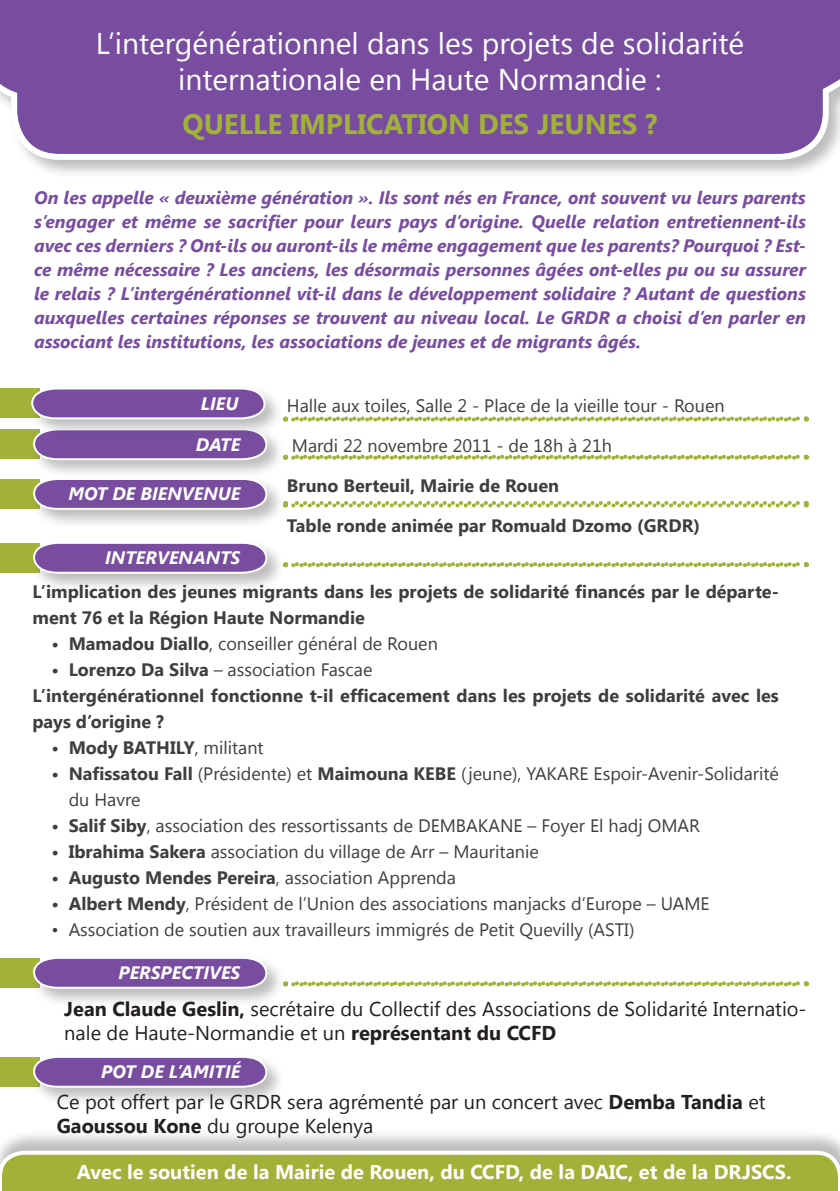
<style>
.page{position:relative;width:840px;height:1191px;background:#fff}
.page>*{position:absolute;margin:0;border:0;box-sizing:border-box;transform-origin:0 0}
.t1{font:30px "Segoe UI";color:#fff}
.t2{font:700 28px "Segoe UI";color:#a2b138}
.t3{font:20px/24px "Segoe UI";color:#231f20}
.t4{font:700 20px "Segoe UI";color:#fff}
.t5{font:italic 700 18px/24px "Segoe UI";color:#784d9f;text-align:justify}
.t6{font:18px/26px "Segoe UI";color:#3e3e3f}
.t7{font:700 18px/26px "Segoe UI";color:#3e3e3f}
.t8{font:italic 700 18px "Segoe UI";color:#fff}
.s1{font-weight:700}
.s2{font-weight:400}
</style>
<div class="page">
<svg style="left:293px;top:416px;width:514px;height:5px"></svg>
<svg style="left:295px;top:455px;width:512px;height:5px"></svg>
<svg style="left:295px;top:501px;width:512px;height:6px"></svg>
<svg style="left:295px;top:562px;width:512px;height:5px"></svg>
<svg style="left:295px;top:981px;width:512px;height:5px"></svg>
<div style="left:0;top:1128px;width:839px;height:63px;background:#231f20;opacity:.3"></div>
<svg style="left:0;top:1150px;width:839px;height:41px;background:#acb94f"></svg>
<div style="left:0;top:958px;width:40px;height:29px;background:#a2b138"></div>
<div style="left:0;top:1057px;width:40px;height:29px;background:#a2b138"></div>
<div style="left:0;top:389px;width:40px;height:29px;background:#a2b138"></div>
<div style="left:0;top:430px;width:40px;height:29px;background:#a2b138"></div>
<div style="left:0;top:479px;width:40px;height:29px;background:#a2b138"></div>
<div style="left:0;top:543px;width:40px;height:29px;background:#a2b138"></div>
<div style="left:30px;top:954px;width:265px;height:61px;background:#231f20;opacity:.3"></div>
<svg style="left:32px;top:955px;width:236px;height:34px"></svg>
<div style="left:30px;top:1052px;width:265px;height:62px;background:#231f20;opacity:.3"></div>
<svg style="left:32px;top:1054px;width:236px;height:34px"></svg>
<div style="left:30px;top:539px;width:265px;height:62px;background:#231f20;opacity:.3"></div>
<svg style="left:32px;top:541px;width:236px;height:34px;background:#9271ae"></svg>
<div style="left:30px;top:475px;width:265px;height:62px;background:#231f20;opacity:.3"></div>
<svg style="left:32px;top:487px;width:236px;height:24px;background:#8a67a9"></svg>
<div style="left:30px;top:425px;width:265px;height:62px;background:#231f20;opacity:.3"></div>
<svg style="left:32px;top:446px;width:236px;height:15px;background:#9171ad"></svg>
<div style="left:0;top:0;width:839px;height:187px;background:#231f20;opacity:.3"></div>
<svg style="left:0;top:0;width:839px;height:163px;background:#8059a4"></svg>
<div style="left:28px;top:384px;width:265px;height:62px;background:#231f20;opacity:.3"></div>
<svg style="left:30px;top:386px;width:236px;height:34px"></svg>
<p class="t1" style="left:96px;top:23px;width:649px">L’intergénérationnel dans les projets de solidarité</p>
<p class="t1" style="left:178px;top:59px;width:484px">internationale en Haute Normandie :</p>
<p class="t2" style="left:182px;top:105px;width:57px">Quelle</p>
<p class="t2" style="left:290px;top:105px;width:16px">impli</p>
<p class="t2" style="left:366px;top:105px;width:129px">cation des</p>
<p class="t2" style="left:536px;top:105px;width:66px">jeunes</p>
<p class="t2" style="left:645px;top:105px;width:14px">?</p>
<p class="t5" style="left:34px;top:184px;width:773px">On les appelle « deuxième génération ». Ils sont nés en France, ont souvent vu leurs parents s’engager et même se sacrifier pour leurs pays d’origine. Quelle relation entretiennent-ils avec ces derniers ? Ont-ils ou auront-ils le même engagement que les parents? Pourquoi ? Est&shy;ce même nécessaire ? Les anciens, les désormais personnes âgées ont-elles pu ou su assurer le relais ? L’intergénérationnel vit-il dans le développement solidaire ? Autant de questions auxquelles certaines réponses se trouvent au niveau local. Le GRDR a choisi d’en parler en associant les institutions, les associations de jeunes et de migrants âgés.</p>
<p class="t8" style="left:201px;top:391px;width:39px">Lieu</p>
<p class="t8" style="left:196px;top:431px;width:46px">Date</p>
<p class="t8" style="left:68px;top:481px;width:173px">mot de bienvenuE</p>
<p class="t8" style="left:105px;top:545px;width:136px">inter venants</p>
<p class="t6" style="left:287px;top:391px;width:439px">Halle aux toiles, Salle 2 - Place de la vieille tour - Rouen</p>
<p class="t6" style="left:292px;top:431px;width:321px">Mardi 22 novembre 2011 - de 18h à 21h</p>
<p class="t7" style="left:287px;top:471px;width:273px">Bruno Berteuil, Mairie de Rouen</p>
<p class="t7" style="left:287px;top:511px;width:414px">Table ronde animée par Romuald Dzomo (GRDR)</p>
<p class="t7" style="left:33px;top:577px;width:747px">L’implication des jeunes migrants dans les projets de solidarité financés par le départe&shy;ment 76 et la Région Haute Normandie</p>
<p class="t6" style="left:52px;top:629px;width:387px"><span class="s1">• Mamadou Diallo</span>, conseiller général de Rouen</p>
<p class="t6" style="left:52px;top:655px;width:322px"><span class="s1">• Lorenzo Da Silva</span> – association Fascae</p>
<p class="t7" style="left:33px;top:681px;width:747px">L’intergénérationnel fonctionne t-il efficacement dans les projets de solidarité avec les pays d’origine ?</p>
<p class="t7" style="left:52px;top:733px;width:213px">• Mody BATHILY<span class="s2">, militant</span></p>
<p class="t6" style="left:69px;top:759px;width:711px;text-indent:-17px"><span class="s1">• Nafissatou Fall</span> (Présidente) et <span class="s1">Maimouna KEBE</span> (jeune), YAKARE Espoir-Avenir-Solidarité du Havre</p>
<p class="t6" style="left:52px;top:811px;width:649px"><span class="s1">• Salif Siby</span>, association des ressortissants de DEMBAKANE – Foyer El hadj OMAR</p>
<p class="t6" style="left:52px;top:837px;width:488px"><span class="s1">• Ibrahima Sakera</span> association du village de Arr – Mauritanie</p>
<p class="t7" style="left:52px;top:863px;width:406px">• Augusto Mendes Pereira<span class="s2">, association Apprenda</span></p>
<p class="t6" style="left:52px;top:889px;width:659px"><span class="s1">• Albert Mendy</span>, Président de l’Union des associations manjacks d’Europe – UAME</p>
<p class="t6" style="left:52px;top:915px;width:584px">• Association de soutien aux travailleurs immigrés de Petit Quevilly (ASTI)</p>
<p class="t8" style="left:118px;top:960px;width:123px">perspectives</p>
<p class="t3" style="left:64px;top:996px;width:743px"><span class="s1">Jean Claude Geslin,</span> secrétaire du Collectif des Associations de Solidarité Internatio&shy;nale de Haute-Normandie et un <span class="s1">représentant du CCFD</span></p>
<p class="t8" style="left:101px;top:1059px;width:140px">pot de l’amitié</p>
<p class="t3" style="left:57px;top:1089px;width:710px">Ce pot offert par le GRDR sera agrémenté par un concert avec <span class="s1">Demba Tandia</span> et<br><span class="s1">Gaoussou Kone</span> du groupe Kelenya</p>
<p class="t4" style="left:77px;top:1157px;width:715px">Avec le soutien de la Mairie de Rouen, du CCFD, de la DAIC, et de la DRJSCS.</p>
</div>
